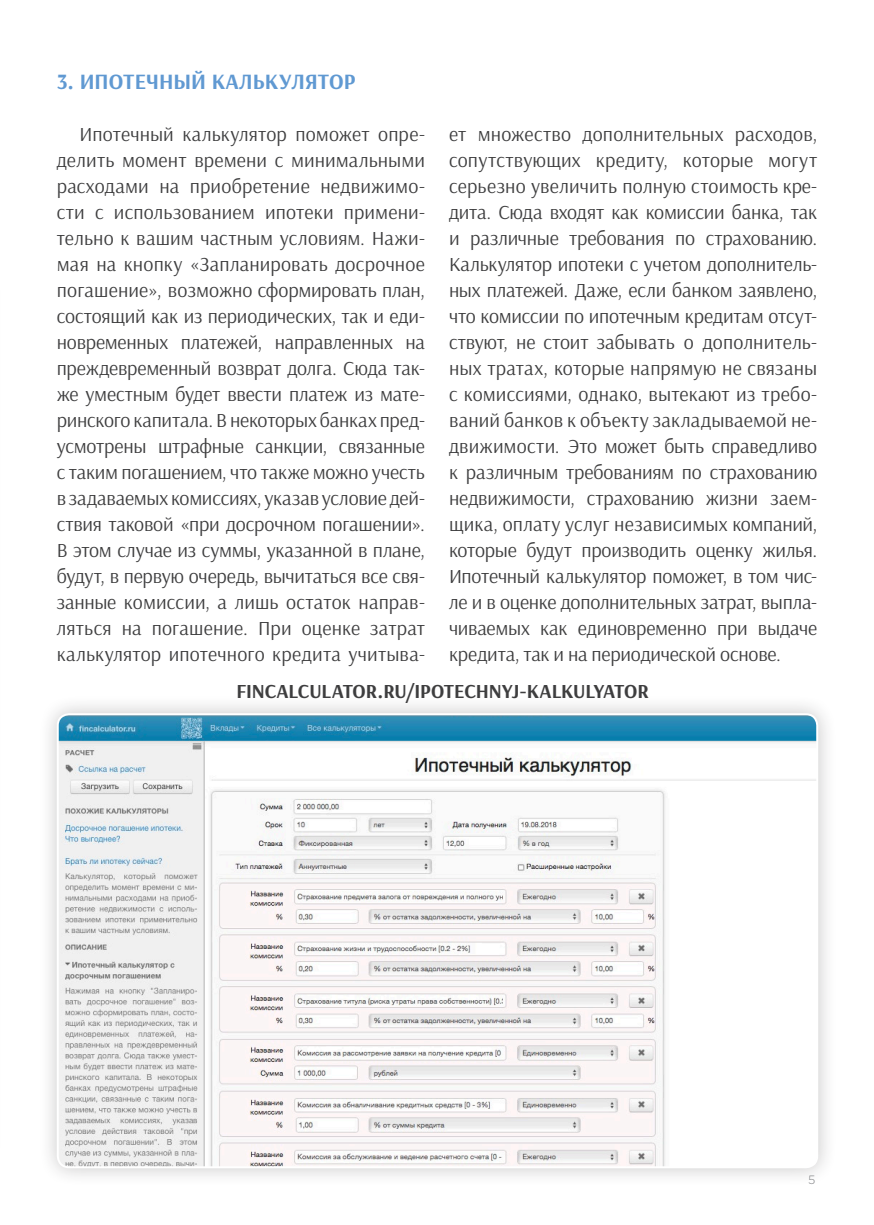
<style>
.page{position:relative;width:874px;height:1225px;background:#fff}
.page>*{position:absolute;margin:0;border:0;box-sizing:border-box;transform-origin:0 0}
.t1{font:700 22px "Arsenal";color:#6099d2}
.t2{font:20px/26px "Arsenal";color:#3e3e3f;text-align:justify}
.t3{font:700 20px "Arsenal";letter-spacing:-.005em;color:#3e3e3f}
.t4{font:300 12px "Gotham Pro";color:#808285}
</style>
<div class="page">
<div style="left:38px;top:694px;width:798px;height:493px;background:#231f20;opacity:.25"></div>
<img style="left:58px;top:714px;width:758px;height:453px">
<div style="left:57px;top:713px;width:760px;height:455px;border:2px solid #fff;border-radius:11px"></div>
<p class="t1" style="left:57px;top:68px;width:300px">3. ИПОТЕЧНЫЙ КАЛЬКУЛЯТОР</p>
<p class="t2" style="left:57px;top:121px;width:369px;text-indent:23px">Ипотечный калькулятор поможет опре&shy;делить момент времени с минимальными расходами на приобретение недвижимо&shy;сти с использованием ипотеки примени&shy;тельно к вашим частным условиям. Нажи&shy;мая на кнопку «Запланировать досрочное погашение», возможно сформировать план, состоящий как из периодических, так и еди&shy;новременных платежей, направленных на преждевременный возврат долга. Сюда так&shy;же уместным будет ввести платеж из мате&shy;ринского капитала. В некоторых банках пред&shy;усмотрены штрафные санкции, связанные с таким погашением, что также можно учесть в задаваемых комиссиях, указав условие дей&shy;ствия таковой «при досрочном погашении».<br>В этом случае из суммы, указанной в плане, будут, в первую очередь, вычитаться все свя&shy;занные комиссии, а лишь остаток направ&shy;ляться на погашение. При оценке затрат калькулятор ипотечного кредита учитыва-</p>
<p class="t2" style="left:449px;top:121px;width:369px">ет множество дополнительных расходов, сопутствующих кредиту, которые могут серьезно увеличить полную стоимость кре&shy;дита. Сюда входят как комиссии банка, так и различные требования по страхованию.<br>Калькулятор ипотеки с учетом дополнитель&shy;ных платежей. Даже, если банком заявлено, что комиссии по ипотечным кредитам отсут&shy;ствуют, не стоит забывать о дополнитель&shy;ных тратах, которые напрямую не связаны с комиссиями, однако, вытекают из требо&shy;ваний банков к объекту закладываемой не&shy;движимости. Это может быть справедливо к различным требованиям по страхованию недвижимости, страхованию жизни заем&shy;щика, оплату услуг независимых компаний, которые будут производить оценку жилья.<br>Ипотечный калькулятор поможет, в том чис&shy;ле и в оценке дополнительных затрат, выпла&shy;чиваемых как единовременно при выдаче кредита, так и на периодической основе.</p>
<p class="t3" style="left:236px;top:679px;width:414px">FINCALCULATOR.RU/IPOTECHNYJ-KALKULYATOR</p>
<p class="t4" style="left:807px;top:1173px;width:9px">5</p>
</div>
